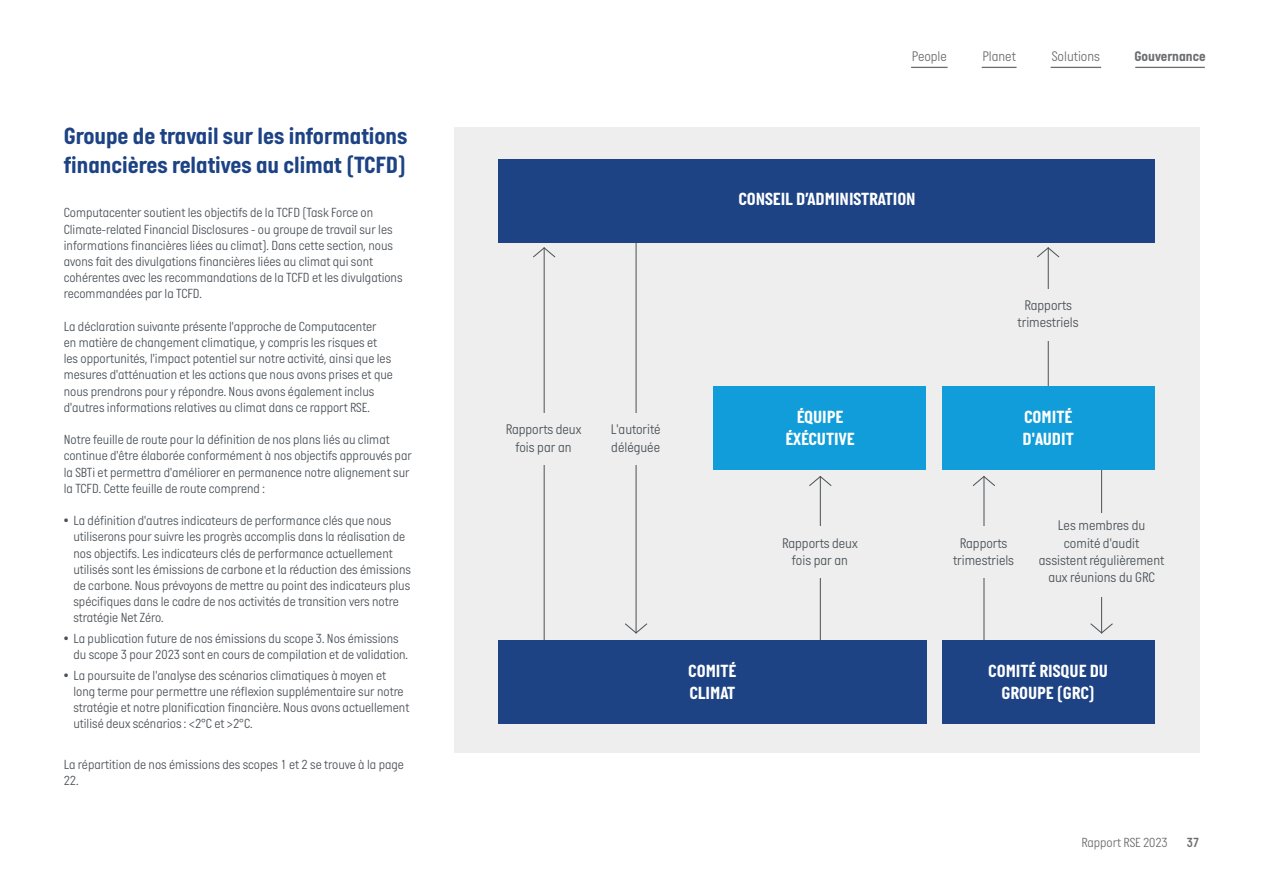
<style>
.page{position:relative;width:1263px;height:893px;background:#fff}
.page>*{position:absolute;margin:0;border:0;box-sizing:border-box;transform-origin:0 0}
.t1{font:700 24px/28.8px "Italian Plate No One";color:#1d4385}
.t2{font:700 18px/21.6px "Italian Plate No One";color:#fff;text-align:center}
.t3{font:300 14.25px/17.1px "Italian Plate No One";color:#4b5157;text-align:center}
.t4{font:300 14.25px "Italian Plate No One";color:#6c6d70}
.t5{font:700 14.25px "Italian Plate No One";color:#6c6d70}
.t6{font:300 13.5px/16.2px "Italian Plate No One";color:#4b5157}
.t7{font:300 13.5px "Italian Plate No One";color:#6c6d70}
.t8{font:13.5px "Italian Plate No One D Bd";color:#6c6d70}
</style>
<div class="page">
<hr style="left:911px;top:67px;width:37px;height:1px;background:#6c6d70">
<hr style="left:982px;top:67px;width:34px;height:1px;background:#6c6d70">
<hr style="left:1051px;top:67px;width:50px;height:1px;background:#6c6d70">
<hr style="left:1135px;top:67px;width:70px;height:1px;background:#6c6d70">
<div style="left:454px;top:128px;width:745px;height:625px;background:#edeeed"></div>
<hr style="left:544px;top:247px;width:1px;height:400px;background:#4b5157">
<hr style="left:820px;top:476px;width:1px;height:172px;background:#4b5157">
<div style="left:789px;top:526px;width:62px;height:52px;background:#edeeed"></div>
<svg style="left:533px;top:247px;width:23px;height:11px"></svg>
<hr style="left:636px;top:234px;width:1px;height:399px;background:#4b5157">
<svg style="left:625px;top:623px;width:23px;height:11px"></svg>
<div style="left:513px;top:413px;width:61px;height:52px;background:#edeeed"></div>
<div style="left:605px;top:413px;width:62px;height:52px;background:#edeeed"></div>
<svg style="left:809px;top:476px;width:23px;height:11px"></svg>
<svg style="left:972px;top:476px;width:23px;height:11px"></svg>
<hr style="left:983px;top:476px;width:1px;height:170px;background:#4b5157">
<div style="left:953px;top:526px;width:61px;height:52px;background:#edeeed"></div>
<svg style="left:1037px;top:247px;width:23px;height:11px"></svg>
<hr style="left:1048px;top:247px;width:1px;height:170px;background:#4b5157">
<svg style="left:1090px;top:623px;width:23px;height:11px"></svg>
<hr style="left:1101px;top:463px;width:1px;height:170px;background:#4b5157">
<div style="left:1080px;top:513px;width:43px;height:84px;background:#edeeed"></div>
<div style="left:1017px;top:289px;width:62px;height:51px;background:#edeeed"></div>
<div style="left:714px;top:386px;width:212px;height:83px;background:#119dd9"></div>
<div style="left:942px;top:386px;width:212px;height:83px;background:#119dd9"></div>
<div style="left:498px;top:159px;width:656px;height:83px;background:#1d4385"></div>
<div style="left:942px;top:640px;width:212px;height:84px;background:#1d4385"></div>
<div style="left:498px;top:640px;width:428px;height:84px;background:#1d4385"></div>
<h1 class="t1" style="left:64px;top:121px;width:345px">Groupe de travail sur les informations financières relatives au climat (TCFD)</h1>
<p class="t6" style="left:64px;top:205px;width:340px">Computacenter soutient les objectifs de la TCFD (Task Force on Climate-related Financial Disclosures - ou groupe de travail sur les informations financières liées au climat). Dans cette section, nous avons fait des divulgations financières liées au climat qui sont cohérentes avec les recommandations de la TCFD et les divulgations recommandées par la TCFD.</p>
<p class="t6" style="left:64px;top:319px;width:331px">La déclaration suivante présente l'approche de Computacenter<br>en matière de changement climatique, y compris les risques et les opportunités, l'impact potentiel sur notre activité, ainsi que les mesures d'atténuation et les actions que nous avons prises et que nous prendrons pour y répondre. Nous avons également inclus d'autres informations relatives au climat dans ce rapport RSE.</p>
<p class="t6" style="left:64px;top:432px;width:349px">Notre feuille de route pour la définition de nos plans liés au climat continue d'être élaborée conformément à nos objectifs approuvés par la SBTi et permettra d'améliorer en permanence notre alignement sur la TCFD. Cette feuille de route comprend :</p>
<p class="t6" style="left:73px;top:513px;width:339px;text-indent:-10px">• La définition d'autres indicateurs de performance clés que nous utiliserons pour suivre les progrès accomplis dans la réalisation de nos objectifs. Les indicateurs clés de performance actuellement utilisés sont les émissions de carbone et la réduction des émissions de carbone. Nous prévoyons de mettre au point des indicateurs plus spécifiques dans le cadre de nos activités de transition vers notre stratégie Net Zéro.</p>
<p class="t6" style="left:73px;top:631px;width:336px;text-indent:-10px">• La publication future de nos émissions du scope 3. Nos émissions du scope 3 pour 2023 sont en cours de compilation et de validation.</p>
<p class="t6" style="left:73px;top:667px;width:337px;text-indent:-10px">• La poursuite de l'analyse des scénarios climatiques à moyen et long terme pour permettre une réflexion supplémentaire sur notre stratégie et notre planification financière. Nous avons actuellement utilisé deux scénarios : &lt;2°C et &gt;2°C.</p>
<p class="t6" style="left:64px;top:757px;width:342px">La répartition de nos émissions des scopes 1 et 2 se trouve à la page<br>22.</p>
<p class="t4" style="left:912px;top:48px;width:37px">People</p>
<p class="t4" style="left:982px;top:48px;width:35px">Planet</p>
<p class="t4" style="left:1052px;top:48px;width:50px">Solutions</p>
<p class="t5" style="left:1134px;top:48px;width:73px">Gouvernance</p>
<h2 class="t2" style="left:738px;top:188px;width:179px">CONSEIL D’ADMINISTRATION</h2>
<p class="t3" style="left:506px;top:422px;width:77px">Rapports deux fois par an</p>
<p class="t3" style="left:611px;top:422px;width:51px;text-align:left">L'autorité déléguée</p>
<h2 class="t2" style="left:688px;top:660px;width:50px;text-align:left">COMITÉ<br>CLIMAT</h2>
<p class="t3" style="left:1018px;top:297px;width:63px">Rapports trimestriels</p>
<h2 class="t2" style="left:785px;top:406px;width:71px">ÉQUIPE<br>ÉXÉCUTIVE</h2>
<h2 class="t2" style="left:1022px;top:406px;width:53px;text-align:left">COMITÉ<br>D'AUDIT</h2>
<p class="t3" style="left:782px;top:535px;width:77px">Rapports deux fois par an</p>
<p class="t3" style="left:953px;top:535px;width:63px">Rapports trimestriels</p>
<p class="t3" style="left:1039px;top:518px;width:127px">Les membres du comité d'audit assistent régulièrement aux réunions du GRC</p>
<h2 class="t2" style="left:988px;top:660px;width:121px">COMITÉ RISQUE DU<br>GROUPE (GRC)</h2>
<p class="t7" style="left:1081px;top:835px;width:88px">Rapport RSE 2023</p>
<p class="t8" style="left:1187px;top:835px;width:14px">37</p>
</div>
